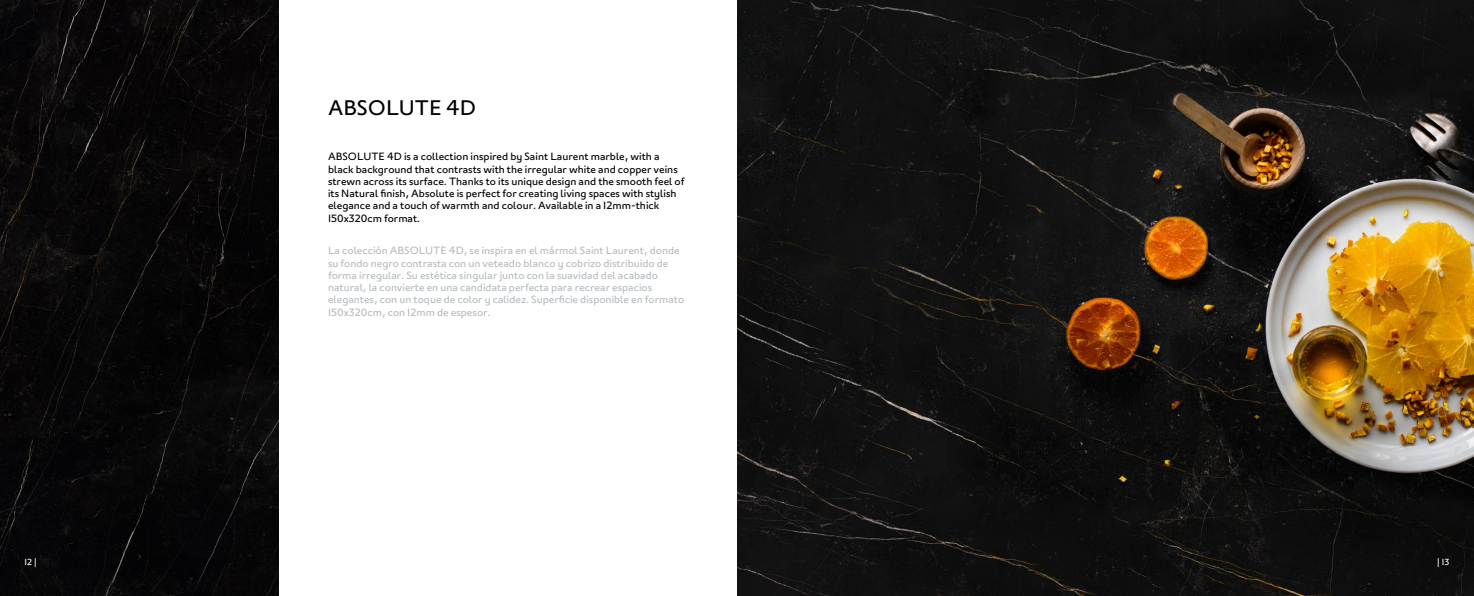
<style>
.page{position:relative;width:1474px;height:596px;background:#fff}
.page>*{position:absolute;margin:0;border:0;box-sizing:border-box;transform-origin:0 0}
.t1{font:21px "London";color:#000}
.t2{font:10.5px/12.2px "London";color:#b7bcbf}
.t3{font:10.5px/12.2px "London";color:#000}
.t4{font:8.75px "London";color:#fff}
</style>
<div class="page">
<img style="left:0;top:0;width:278px;height:595px">
<img style="left:737px;top:0;width:736px;height:595px">
<h1 class="t1" style="left:328px;top:94px;width:149px">ABSOLUTE 4D</h1>
<p class="t3" style="left:328px;top:150px;width:358px">ABSOLUTE 4D is a collection inspired by Saint Laurent marble, with a black background that contrasts with the irregular white and copper veins strewn across its surface. Thanks to its unique design and the smooth feel of its Natural finish, Absolute is perfect for creating living spaces with stylish elegance and a touch of warmth and colour. Available in a 12mm-thick 150x320cm format.</p>
<p class="t2" style="left:328px;top:244px;width:358px">La colección ABSOLUTE 4D, se inspira en el mármol Saint Laurent, donde su fondo negro contrasta con un veteado blanco y cobrizo distribuido de forma irregular. Su estética singular junto con la suavidad del acabado natural, la convierte en una candidata perfecta para recrear espacios elegantes, con un toque de color y calidez. Superficie disponible en formato 150x320cm, con 12mm de espesor.</p>
<p class="t4" style="left:25px;top:556px;width:14px">12 |</p>
<p class="t4" style="left:1436px;top:556px;width:14px">| 13</p>
</div>
